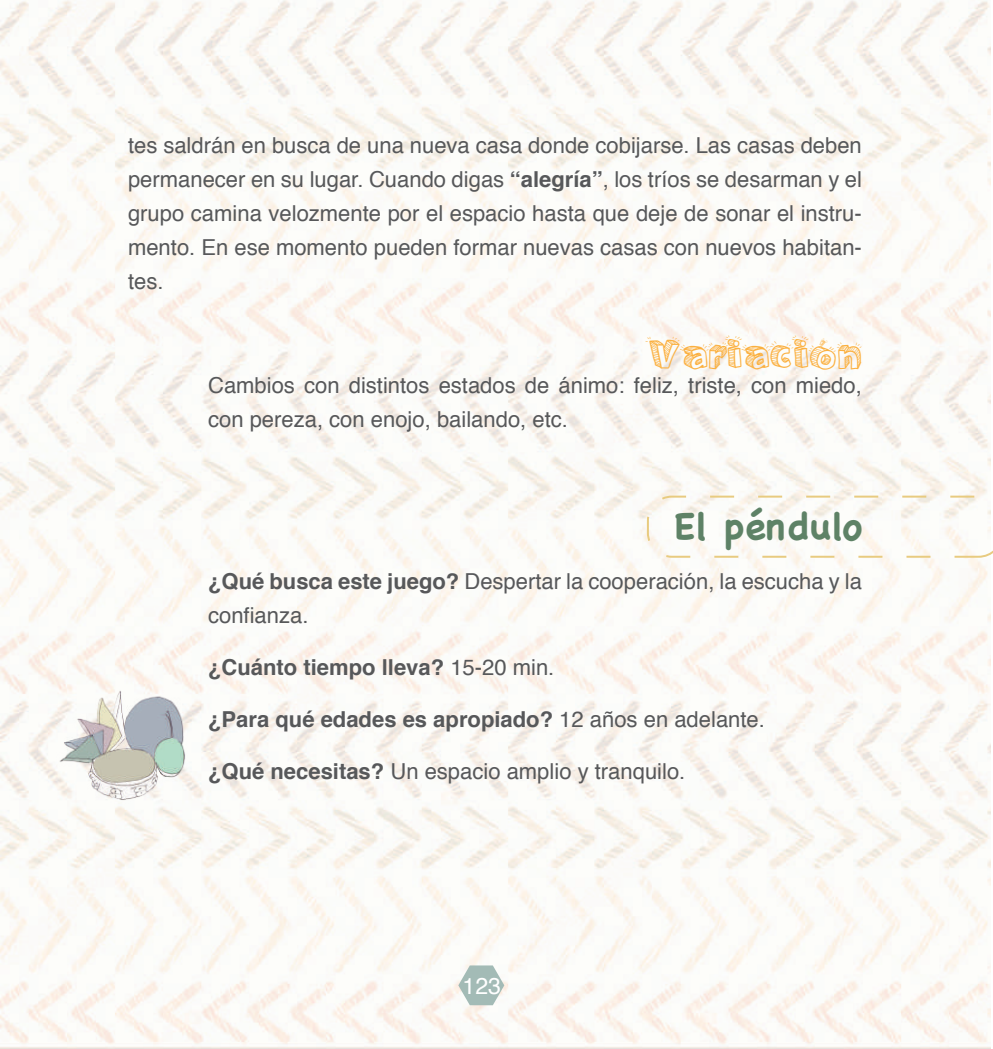
<style>
.page{position:relative;width:993px;height:1049px;background:#fff}
.page>*{position:absolute;margin:0;border:0;box-sizing:border-box;transform-origin:0 0}
.t1{font:42px "Sketch 3 D";letter-spacing:-.015em;color:#fbb03f}
.t2{font:700 38px "Chalkboard SE";color:#5e8266}
.t3{font:23px "Helvetica";color:#fff}
.t4{font:22px/34px "Helvetica";color:#57585a}
.t5{font:700 22px "Helvetica";color:#57585a}
.s1{font-weight:700}
.s2{font-weight:400}
</style>
<div class="page">
<img style="left:0;top:0;width:989px;height:1049px">
<svg style="left:458px;top:965px;width:46px;height:40px"></svg>
<img style="left:56px;top:682px;width:138px;height:121px">
<svg style="left:646px;top:496px;width:346px;height:62px"></svg>
<p class="t4" style="left:128px;top:129px;width:735px;text-align:justify">tes saldrán en busca de una nueva casa donde cobijarse. Las casas deben permanecer en su lugar. Cuando digas <span class="s1">“alegría”</span>, los tríos se desarman y el grupo camina velozmente por el espacio hasta que deje de sonar el instru&shy;mento. En ese momento pueden formar nuevas casas con nuevos habitan&shy;tes.</p>
<h1 class="t1" style="left:645px;top:330px;width:218px">Variación</h1>
<p class="t4" style="left:208px;top:369px;width:655px">Cambios con distintos estados de ánimo: feliz, triste, con miedo, con pereza, con enojo, bailando, etc.</p>
<h2 class="t2" style="left:674px;top:504px;width:189px">El péndulo</h2>
<p class="t4" style="left:208px;top:565px;width:655px"><span class="s1">¿Qué busca este juego?</span> Despertar la cooperación, la escucha y la confianza.</p>
<p class="t5" style="left:208px;top:650px;width:347px">¿Cuánto tiempo lleva? <span class="s2">15-20 min.</span></p>
<p class="t5" style="left:208px;top:702px;width:558px">¿Para qué edades es apropiado? <span class="s2">12 años en adelante.</span></p>
<p class="t4" style="left:208px;top:755px;width:478px"><span class="s1">¿Qué necesitas?</span> Un espacio amplio y tranquilo.</p>
<p class="t3" style="left:462px;top:968px;width:40px">123</p>
</div>
